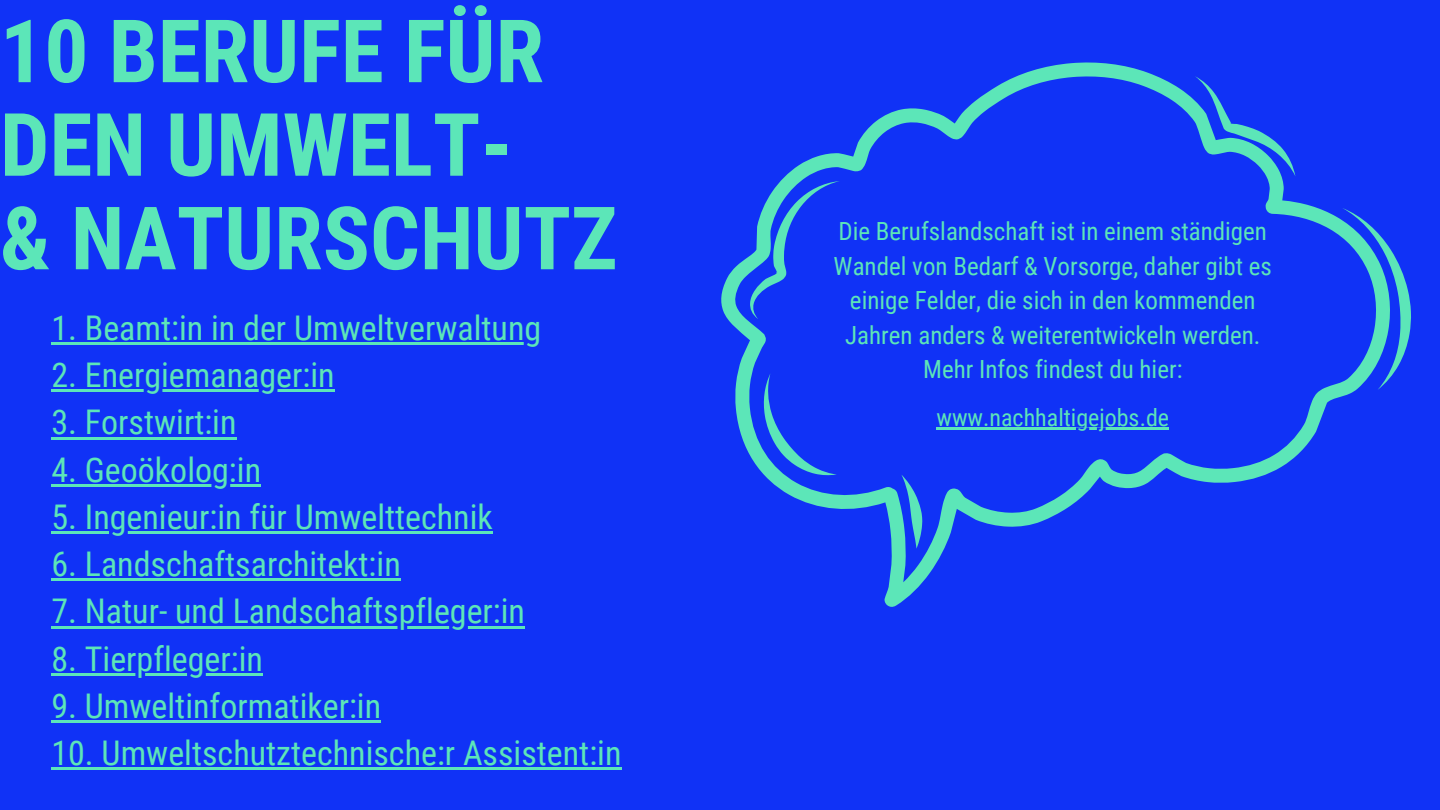
<style>
.page{position:relative;width:1440px;height:810px;background:#1032f6}
.page>*{position:absolute;margin:0;border:0;box-sizing:border-box;transform-origin:0 0}
.t1{font:700 87.5px "Roboto Condensed";color:#5ce6b8}
.t2{font:34px "Roboto Condensed";color:#5ce6b8}
.t3{font:25px/34.5px "Roboto Condensed";color:#5ce6b8;text-align:center}
.t4{font:24px "Roboto Condensed";color:#5ce6b8}
</style>
<div class="page">
<svg style="left:721px;top:62px;width:635px;height:545px"></svg>
<svg style="left:750px;top:181px;width:90px;height:138px"></svg>
<svg style="left:763px;top:373px;width:74px;height:103px"></svg>
<svg style="left:901px;top:475px;width:21px;height:74px"></svg>
<svg style="left:1195px;top:76px;width:100px;height:100px"></svg>
<svg style="left:1342px;top:208px;width:69px;height:182px"></svg>
<hr style="left:51px;top:342px;width:490px;height:3px;background:#5ce6b8">
<hr style="left:51px;top:389px;width:34px;height:3px;background:#5ce6b8">
<hr style="left:85px;top:389px;width:250px;height:3px;background:#5ce6b8">
<hr style="left:51px;top:437px;width:186px;height:3px;background:#5ce6b8">
<hr style="left:51px;top:484px;width:210px;height:3px;background:#5ce6b8">
<hr style="left:51px;top:531px;width:442px;height:3px;background:#5ce6b8">
<hr style="left:51px;top:578px;width:350px;height:3px;background:#5ce6b8">
<hr style="left:51px;top:626px;width:474px;height:3px;background:#5ce6b8">
<hr style="left:51px;top:673px;width:212px;height:3px;background:#5ce6b8">
<hr style="left:51px;top:720px;width:330px;height:3px;background:#5ce6b8">
<hr style="left:51px;top:767px;width:571px;height:3px;background:#5ce6b8">
<hr style="left:936px;top:428px;width:54px;height:2px;background:#5ce6b8">
<hr style="left:990px;top:428px;width:150px;height:2px;background:#5ce6b8">
<hr style="left:1140px;top:428px;width:29px;height:2px;background:#5ce6b8">
<p class="t1" style="left:0;top:1px;width:546px">10 BERUFE FÜR</p>
<p class="t1" style="left:0;top:95px;width:514px">DEN UMWELT-</p>
<p class="t1" style="left:0;top:188px;width:619px">&amp; NATURSCHUTZ</p>
<p class="t2" style="left:51px;top:308px;width:491px">1. Beamt:in in der Umweltverwaltung</p>
<p class="t2" style="left:51px;top:356px;width:285px">2. Energiemanager:in</p>
<p class="t2" style="left:51px;top:403px;width:187px">3. Forstwirt:in</p>
<p class="t2" style="left:51px;top:450px;width:211px">4. Geoökolog:in</p>
<p class="t2" style="left:51px;top:497px;width:443px">5. Ingenieur:in für Umwelttechnik</p>
<p class="t2" style="left:51px;top:545px;width:351px">6. Landschaftsarchitekt:in</p>
<p class="t2" style="left:51px;top:592px;width:475px">7. Natur- und Landschaftspfleger:in</p>
<p class="t2" style="left:51px;top:639px;width:213px">8. Tierpfleger:in</p>
<p class="t2" style="left:51px;top:686px;width:331px">9. Umweltinformatiker:in</p>
<p class="t2" style="left:51px;top:734px;width:572px">10. Umweltschutztechnische:r Assistent:in</p>
<p class="t3" style="left:834px;top:215px;width:440px">Die Berufslandschaft ist in einem ständigen Wandel von Bedarf &amp; Vorsorge, daher gibt es einige Felder, die sich in den kommenden Jahren anders &amp; weiterentwickeln werden.<br>Mehr Infos findest du hier:</p>
<p class="t4" style="left:936px;top:404px;width:234px">www.nachhaltigejobs.de</p>
</div>
